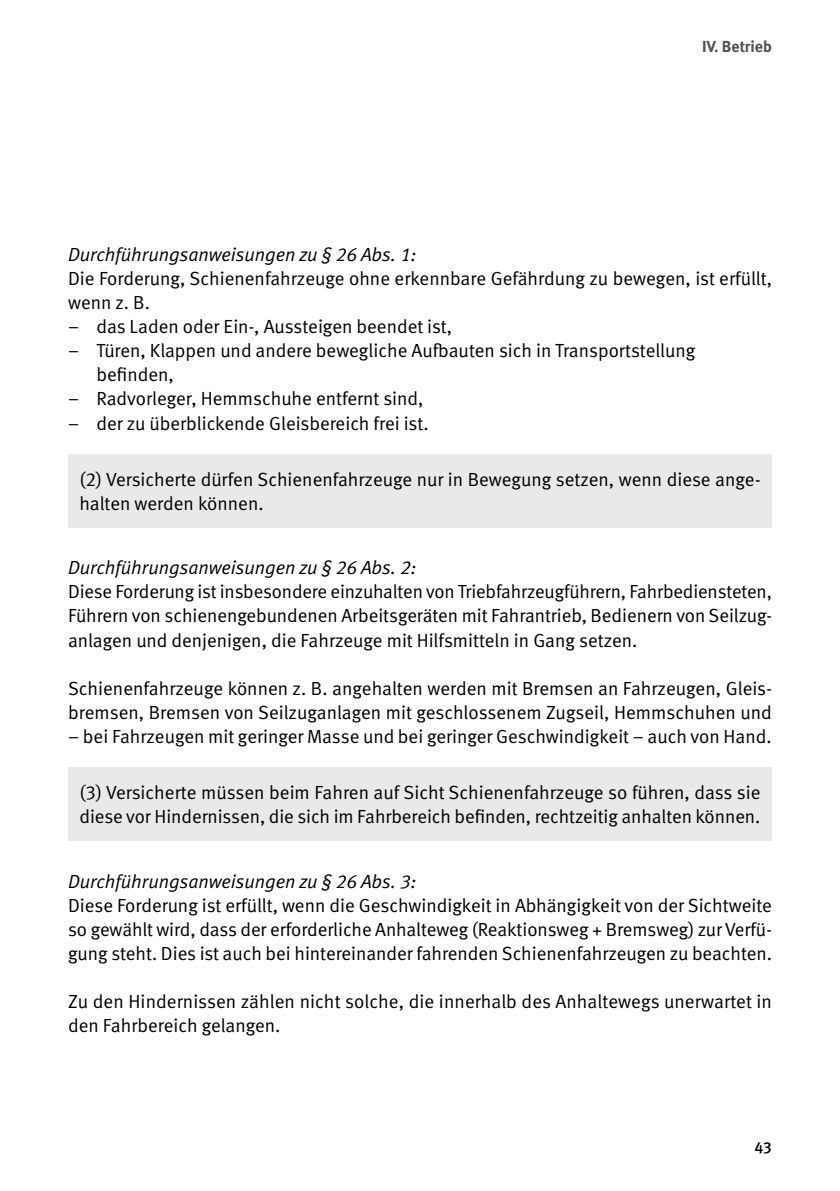
<style>
.page{position:relative;width:840px;height:1191px;background:#fff}
.page>*{position:absolute;margin:0;border:0;box-sizing:border-box;transform-origin:0 0}
.t1{font:19px/24px "DGUV Meta";color:#000}
.t2{font:italic 19px "DGUV Meta";color:#000}
.t3{font:700 16px "DGUV Meta";color:#55524e}
.t4{font:500 16px "DGUV Meta";color:#000}
</style>
<div class="page">
<div style="left:68px;top:454px;width:703px;height:73px;background:#e9e9e8"></div>
<div style="left:68px;top:767px;width:703px;height:73px;background:#e9e9e8"></div>
<p class="t3" style="left:701px;top:37px;width:71px">IV. Betrieb</p>
<p class="t2" style="left:68px;top:243px;width:350px">Durchführungsanweisungen zu § 26 Abs. 1:</p>
<p class="t1" style="left:68px;top:267px;width:705px">Die Forderung, Schienenfahrzeuge ohne erkennbare Gefährdung zu bewegen, ist erfüllt, wenn z. B.</p>
<p class="t1" style="left:68px;top:315px;width:385px">– das Laden oder Ein-, Aussteigen beendet ist,</p>
<p class="t1" style="left:96px;top:339px;width:600px;text-indent:-28px">– Türen, Klappen und andere bewegliche Aufbauten sich in Transportstellung befinden,</p>
<p class="t1" style="left:68px;top:387px;width:357px">– Radvorleger, Hemmschuhe entfernt sind,</p>
<p class="t1" style="left:68px;top:411px;width:362px">– der zu überblickende Gleisbereich frei ist.</p>
<p class="t1" style="left:79px;top:467px;width:682px">(2) Versicherte dürfen Schienenfahrzeuge nur in Bewegung setzen, wenn diese ange&shy;halten werden können.</p>
<p class="t2" style="left:68px;top:556px;width:350px">Durchführungsanweisungen zu § 26 Abs. 2:</p>
<p class="t1" style="left:68px;top:580px;width:705px;text-align:justify">Diese Forderung ist insbesondere einzuhalten von Triebfahrzeugführern, Fahrbediensteten, Führern von schienengebundenen Arbeitsgeräten mit Fahrantrieb, Bedienern von Seilzug&shy;anlagen und denjenigen, die Fahrzeuge mit Hilfsmitteln in Gang setzen.</p>
<p class="t1" style="left:68px;top:676px;width:704px">Schienenfahrzeuge können z. B. angehalten werden mit Bremsen an Fahrzeugen, Gleis&shy;bremsen, Bremsen von Seilzuganlagen mit geschlossenem Zugseil, Hemmschuhen und</p>
<p class="t1" style="left:68px;top:725px;width:704px">– bei Fahrzeugen mit geringer Masse und bei geringer Geschwindigkeit – auch von Hand.</p>
<p class="t1" style="left:79px;top:781px;width:682px">(3) Versicherte müssen beim Fahren auf Sicht Schienenfahrzeuge so führen, dass sie diese vor Hindernissen, die sich im Fahrbereich befinden, rechtzeitig anhalten können.</p>
<p class="t2" style="left:68px;top:870px;width:350px">Durchführungsanweisungen zu § 26 Abs. 3:</p>
<p class="t1" style="left:68px;top:893px;width:705px;text-align:justify">Diese Forderung ist erfüllt, wenn die Geschwindigkeit in Abhängigkeit von der Sichtweite so gewählt wird, dass der erforderliche Anhalteweg (Reaktionsweg + Bremsweg) zur Verfü&shy;gung steht. Dies ist auch bei hintereinander fahrenden Schienenfahrzeugen zu beachten.</p>
<p class="t1" style="left:68px;top:990px;width:705px">Zu den Hindernissen zählen nicht solche, die innerhalb des Anhaltewegs unerwartet in den Fahrbereich gelangen.</p>
<p class="t4" style="left:754px;top:1137px;width:19px">43</p>
</div>
